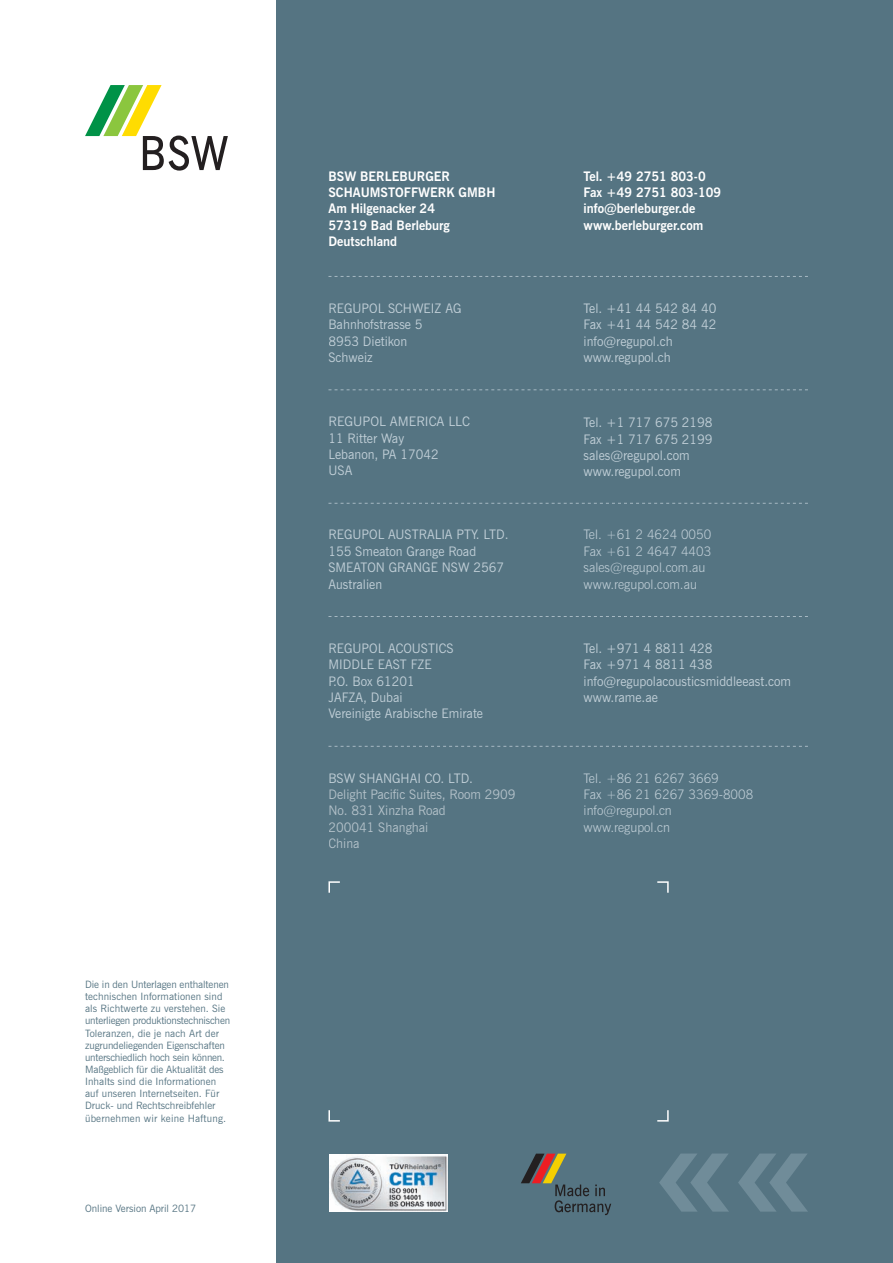
<style>
.page{position:relative;width:893px;height:1263px;background:#fff}
.page>*{position:absolute;margin:0;border:0;box-sizing:border-box;transform-origin:0 0}
.t1{font:13.2px/16.4px "News Gothic BT";color:#c1cfd7}
.t2{font:700 13.2px/16.4px "News Gothic BT";color:#fff}
.t3{font:300 13.2px/16.4px "News Gothic BT";color:#c1cfd7}
.t4{font:13.2px/16.4px "News Gothic BT";color:#b3c1c9}
.t5{font:10.2px/12.1px "News Gothic BT";color:#557482}
</style>
<div class="page">
<svg style="left:85px;top:85px;width:143px;height:86px"></svg>
<div style="left:276px;top:0;width:617px;height:1263px;background:#557482"></div>
<img style="left:330px;top:1154px;width:118px;height:58px">
<svg style="left:521px;top:1153px;width:90px;height:62px"></svg>
<svg style="left:659px;top:1153px;width:148px;height:58px"></svg>
<svg style="left:328px;top:276px;width:480px;height:1px"></svg>
<svg style="left:328px;top:389px;width:480px;height:1px"></svg>
<svg style="left:328px;top:616px;width:480px;height:1px"></svg>
<svg style="left:328px;top:746px;width:480px;height:1px"></svg>
<svg style="left:328px;top:503px;width:480px;height:1px"></svg>
<svg style="left:328px;top:881px;width:12px;height:12px"></svg>
<svg style="left:657px;top:881px;width:12px;height:12px"></svg>
<svg style="left:657px;top:1110px;width:12px;height:11px"></svg>
<svg style="left:328px;top:1110px;width:12px;height:11px"></svg>
<p class="t5" style="left:85px;top:978px;width:147px">Die in den Unterlagen enthaltenen technischen Informationen sind als Richtwerte zu verstehen. Sie unterliegen produktionstechnischen Toleranzen, die je nach Art der zugrundeliegenden Eigenschaften unterschiedlich hoch sein können.<br>Maßgeblich für die Aktualität des Inhalts sind die Informationen auf unseren Internetseiten. Für Druck- und Rechtschreibfehler übernehmen wir keine Haftung.</p>
<p class="t5" style="left:85px;top:1202px;width:113px">Online Version April 2017</p>
<p class="t2" style="left:328px;top:168px;width:168px">BSW BERLEBURGER<br>SCHAUMSTOFFWERK GMBH<br>Am Hilgenacker 24<br>57319 Bad Berleburg<br>Deutschland</p>
<p class="t2" style="left:584px;top:168px;width:139px">Tel. +49 2751 803-0<br>Fax +49 2751 803-109 info@berleburger.de www.berleburger.com</p>
<p class="t1" style="left:328px;top:300px;width:134px">REGUPOL SCHWEIZ AG<br>Bahnhofstrasse 5<br>8953 Dietikon<br>Schweiz</p>
<p class="t1" style="left:584px;top:300px;width:134px">Tel. +41 44 542 84 40<br>Fax +41 44 542 84 42 info@regupol.ch www.regupol.ch</p>
<p class="t1" style="left:328px;top:413px;width:143px">REGUPOL AMERICA LLC<br>11 Ritter Way<br>Lebanon, PA 17042<br>USA</p>
<p class="t1" style="left:584px;top:414px;width:130px">Tel. +1 717 675 2198<br>Fax +1 717 675 2199 sales@regupol.com www.regupol.com</p>
<p class="t1" style="left:328px;top:526px;width:182px">REGUPOL AUSTRALIA PTY. LTD.<br>155 Smeaton Grange Road<br>SMEATON GRANGE NSW 2567<br>Australien</p>
<p class="t3" style="left:584px;top:526px;width:129px">Tel. +61 2 4624 0050<br>Fax +61 2 4647 4403 sales@regupol.com.au www.regupol.com.au</p>
<p class="t1" style="left:328px;top:640px;width:156px">REGUPOL ACOUSTICS<br>MIDDLE EAST FZE<br>P.O. Box 61201<br>JAFZA, Dubai<br>Vereinigte Arabische Emirate</p>
<p class="t1" style="left:584px;top:640px;width:209px">Tel. +971 4 8811 428<br>Fax +971 4 8811 438 info@regupolacousticsmiddleeast.com www.rame.ae</p>
<p class="t1" style="left:328px;top:770px;width:146px">BSW SHANGHAI CO. LTD.</p>
<p class="t4" style="left:328px;top:786px;width:189px">Delight Pacific Suites, Room 2909<br>No. 831 Xinzha Road<br>200041 Shanghai<br>China</p>
<p class="t3" style="left:584px;top:770px;width:171px">Tel. +86 21 6267 3669<br>Fax +86 21 6267 3369-8008 info@regupol.cn www.regupol.cn</p>
</div>
